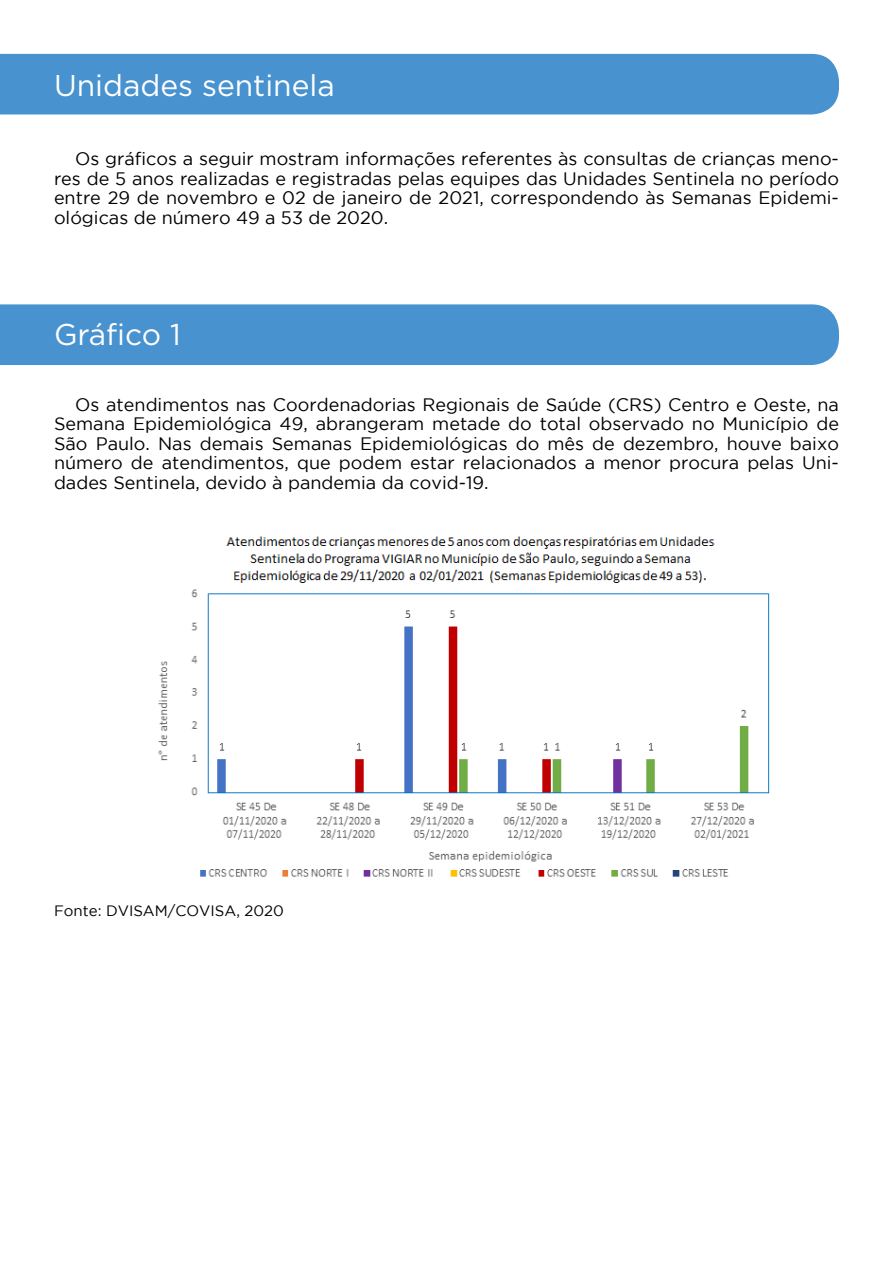
<style>
.page{position:relative;width:893px;height:1263px;background:#fff}
.page>*{position:absolute;margin:0;border:0;box-sizing:border-box;transform-origin:0 0}
.t1{font:30px "Gotham";color:#fff}
.t2{font:18px/19.5px "Gotham";color:#000;text-align:justify}
.t3{font:15px "Gotham";color:#000}
</style>
<div class="page">
<div style="left:0;top:54px;width:839px;height:60px;background:#4792cf"></div>
<div style="left:0;top:304px;width:839px;height:61px;background:#4792cf"></div>
<img style="left:158px;top:536px;width:612px;height:341px">
<h1 class="t1" style="left:54px;top:66px;width:282px">Unidades sentinela</h1>
<p class="t2" style="left:54px;top:149px;width:786px;text-indent:21px">Os gráficos a seguir mostram informações referentes às consultas de crianças meno&shy;res de 5 anos realizadas e registradas pelas equipes das Unidades Sentinela no período entre 29 de novembro e 02 de janeiro de 2021, correspondendo às Semanas Epidemi&shy;ológicas de número 49 a 53 de 2020.</p>
<h1 class="t1" style="left:54px;top:315px;width:129px">Gráfico 1</h1>
<p class="t2" style="left:54px;top:395px;width:786px;text-indent:21px">Os atendimentos nas Coordenadorias Regionais de Saúde (CRS) Centro e Oeste, na Semana Epidemiológica 49, abrangeram metade do total observado no Município de São Paulo. Nas demais Semanas Epidemiológicas do mês de dezembro, houve baixo número de atendimentos, que podem estar relacionados a menor procura pelas Uni&shy;dades Sentinela, devido à pandemia da covid-19.</p>
<p class="t3" style="left:54px;top:902px;width:231px">Fonte: DVISAM/COVISA, 2020</p>
</div>
